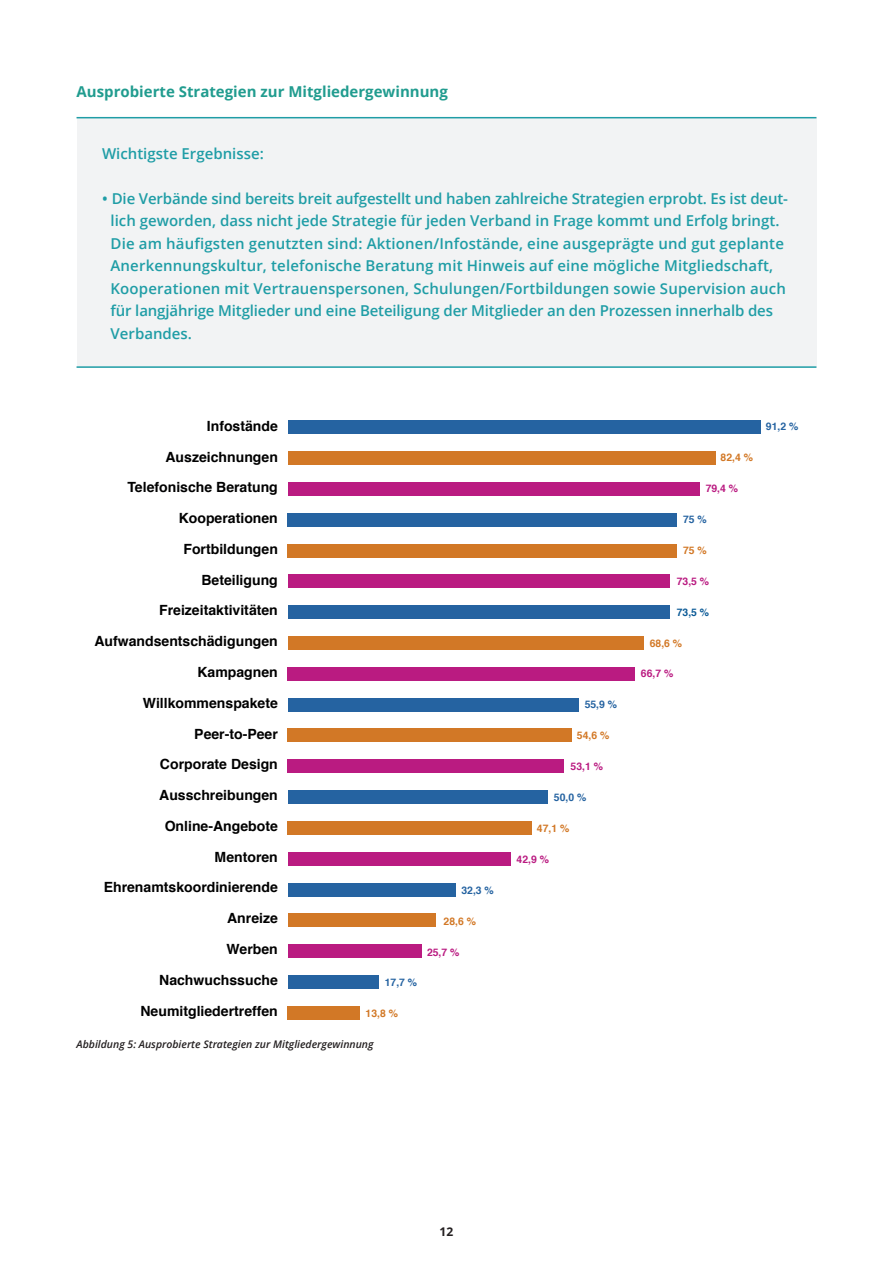
<style>
.page{position:relative;width:893px;height:1263px;background:#fff}
.page>*{position:absolute;margin:0;border:0;box-sizing:border-box;transform-origin:0 0}
.t1{font:600 15px/22.5px "Open Sans";color:#1f9da6}
.t2{font:700 15px "Open Sans";color:#219c8f}
.t3{font:700 14.1px/30.8px "Helvetica";color:#000001;text-align:right}
.t4{font:700 12px "Open Sans";color:#231f20}
.t5{font:italic 600 10.5px "Open Sans";color:#231f20}
.t6{font:700 10.35px "Helvetica";color:#d27826}
.t7{font:700 10.35px "Helvetica";color:#ba1b81}
.t8{font:700 10.35px "Helvetica";color:#2563a1}
.t9{font:700 10.35px "Helvetica";color:#0c5b97}
</style>
<div class="page">
<div style="left:288px;top:575px;width:382px;height:13px;background:#ba1b81"></div>
<div style="left:288px;top:482px;width:411px;height:14px;background:#ba1b81"></div>
<div style="left:288px;top:636px;width:356px;height:14px;background:#d27826"></div>
<div style="left:288px;top:605px;width:381px;height:14px;background:#2563a1"></div>
<div style="left:288px;top:821px;width:244px;height:14px;background:#d27826"></div>
<div style="left:288px;top:513px;width:389px;height:13px;background:#2563a1"></div>
<div style="left:288px;top:451px;width:427px;height:14px;background:#d27826"></div>
<div style="left:288px;top:759px;width:276px;height:14px;background:#ba1b81"></div>
<div style="left:288px;top:1006px;width:72px;height:13px;background:#d27826"></div>
<div style="left:288px;top:883px;width:168px;height:13px;background:#2563a1"></div>
<div style="left:288px;top:667px;width:347px;height:13px;background:#ba1b81"></div>
<div style="left:288px;top:544px;width:389px;height:13px;background:#d27826"></div>
<div style="left:288px;top:729px;width:284px;height:13px;background:#d27826"></div>
<div style="left:288px;top:944px;width:133px;height:14px;background:#ba1b81"></div>
<div style="left:288px;top:913px;width:148px;height:14px;background:#d27826"></div>
<div style="left:288px;top:975px;width:90px;height:14px;background:#2563a1"></div>
<div style="left:288px;top:852px;width:223px;height:13px;background:#ba1b81"></div>
<div style="left:288px;top:421px;width:472px;height:13px;background:#2563a1"></div>
<div style="left:288px;top:790px;width:259px;height:14px;background:#2563a1"></div>
<div style="left:288px;top:698px;width:290px;height:13px;background:#2563a1"></div>
<div style="left:77px;top:117px;width:739px;height:251px;background:#f2f3f4"></div>
<hr style="left:77px;top:117px;width:739px;height:1px;background:#1f9da6">
<hr style="left:77px;top:366px;width:739px;height:2px;background:#1f9da6">
<p class="t2" style="left:77px;top:80px;width:373px">Ausprobierte Strategien zur Mitgliedergewinnung</p>
<p class="t1" style="left:102px;top:142px;width:163px">Wichtigste Ergebnisse:</p>
<p class="t1" style="left:111px;top:187px;width:679px;text-indent:-9px">• Die Verbände sind bereits breit aufgestellt und haben zahlreiche Strategien erprobt. Es ist deut&shy;lich geworden, dass nicht jede Strategie für jeden Verband in Frage kommt und Erfolg bringt.<br>Die am häufigsten genutzten sind: Aktionen/Infostände, eine ausgeprägte und gut geplante Anerkennungskultur, telefonische Beratung mit Hinweis auf eine mögliche Mitgliedschaft, Kooperationen mit Vertrauenspersonen, Schulungen/Fortbildungen sowie Supervision auch für langjährige Mitglieder und eine Beteiligung der Mitglieder an den Prozessen innerhalb des Verbandes.</p>
<p class="t3" style="left:207px;top:411px;width:73px">Infostände</p>
<p class="t3" style="left:94px;top:441px;width:185px">Auszeichnungen<br>Telefonische Beratung<br>Kooperationen<br>Fortbildungen<br>Beteiligung<br>Freizeitaktivitäten<br>Aufwandsentschädigungen<br>Kampagnen<br>Willkommenspakete<br>Peer-to-Peer<br>Corporate Design<br>Ausschreibungen<br>Online-Angebote<br>Mentoren<br>Ehrenamtskoordinierende<br>Anreize<br>Werben<br>Nachwuchssuche</p>
<p class="t8" style="left:385px;top:974px;width:34px">17,7 %</p>
<p class="t6" style="left:366px;top:1005px;width:34px">13,8 %</p>
<p class="t5" style="left:77px;top:1037px;width:299px">Abbildung 5: Ausprobierte Strategien zur Mitgliedergewinnung</p>
<p class="t3" style="left:140px;top:995px;width:139px">Neumitgliedertreffen</p>
<p class="t8" style="left:461px;top:882px;width:34px">32,3 %</p>
<p class="t6" style="left:444px;top:913px;width:34px">28,6 %</p>
<p class="t7" style="left:427px;top:943px;width:34px">25,7 %</p>
<p class="t8" style="left:585px;top:696px;width:34px">55,9 %</p>
<p class="t6" style="left:577px;top:727px;width:34px">54,6 %</p>
<p class="t7" style="left:571px;top:758px;width:34px">53,1 %</p>
<p class="t8" style="left:554px;top:789px;width:34px">50,0 %</p>
<p class="t6" style="left:537px;top:820px;width:34px">47,1 %</p>
<p class="t7" style="left:517px;top:851px;width:34px">42,9 %</p>
<p class="t6" style="left:721px;top:449px;width:34px">82,4 %</p>
<p class="t7" style="left:706px;top:480px;width:34px">79,4 %</p>
<p class="t8" style="left:683px;top:511px;width:25px">75 %</p>
<p class="t6" style="left:683px;top:542px;width:25px">75 %</p>
<p class="t7" style="left:677px;top:573px;width:34px">73,5 %</p>
<p class="t9" style="left:677px;top:604px;width:34px">73,5 %</p>
<p class="t6" style="left:650px;top:634px;width:34px">68,6 %</p>
<p class="t7" style="left:641px;top:665px;width:34px">66,7 %</p>
<p class="t8" style="left:766px;top:418px;width:34px">91,2 %</p>
<p class="t4" style="left:440px;top:1223px;width:15px">12</p>
</div>
